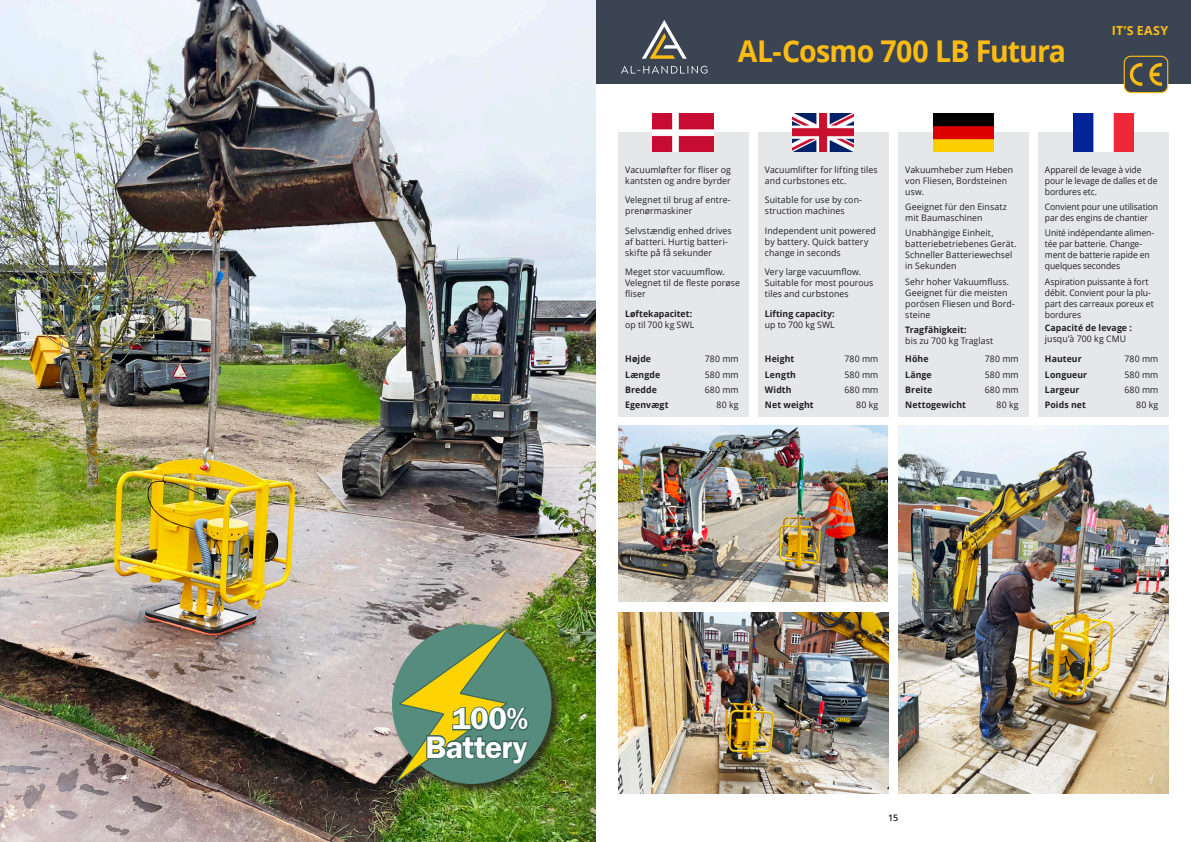
<style>
.page{position:relative;width:1191px;height:842px;background:#fff}
.page>*{position:absolute;margin:0;border:0;box-sizing:border-box;transform-origin:0 0}
.t1{font:600 31.1px "ITC Franklin Gothic Std";letter-spacing:-.015em;color:#fff}
.t2{font:600 31px "ITC Franklin Gothic Std";color:#fff}
.t3{font:700 30px "Open Sans";letter-spacing:-.03em;color:#fdbc12;scale:.95 1}
.t4{font:700 12.5px "Open Sans";letter-spacing:.03em;color:#fdbc12}
.Beskrivelse{font:9px/11px "Open Sans";letter-spacing:.01em;color:#231f20}
.Beskrivelse-2{font:9px/11px "Open Sans";letter-spacing:-.01em;color:#231f20;scale:.95 1}
.Vægt___Mål_copy{font:700 9px "Open Sans";letter-spacing:.01em;color:#231f20}
.Beskrivelse-3{font:700 9px/11px "Open Sans";letter-spacing:.005em;color:#231f20}
.Vægt___Mål_copy-2{font:9px "Open Sans";letter-spacing:.025em;color:#231f20}
.t5{font:600 9px "Open Sans";color:#231f20}
.s1{font-weight:400}
.s2{font-weight:700}
</style>
<div class="page">
<div style="left:595px;top:0;width:596px;height:84px;background:#3a4452"></div>
<svg style="left:642px;top:20px;width:44px;height:39px"></svg>
<svg style="left:621px;top:66px;width:86px;height:8px"></svg>
<div style="left:1037px;top:132px;width:131px;height:241px;background:#e6e7e9"></div>
<div style="left:898px;top:132px;width:130px;height:241px;background:#e6e7e9"></div>
<div style="left:758px;top:132px;width:130px;height:241px;background:#e6e7e9"></div>
<div style="left:618px;top:132px;width:130px;height:241px;background:#e6e7e9"></div>
<div style="left:618px;top:351px;width:130px;height:66px;background:#e6e7e9"></div>
<div style="left:758px;top:351px;width:130px;height:66px;background:#e6e7e9"></div>
<div style="left:898px;top:351px;width:130px;height:66px;background:#e6e7e9"></div>
<div style="left:1037px;top:351px;width:131px;height:66px;background:#e6e7e9"></div>
<img style="left:0;top:0;width:595px;height:842px">
<img style="left:618px;top:425px;width:269px;height:176px">
<img style="left:898px;top:425px;width:270px;height:369px">
<img style="left:618px;top:612px;width:270px;height:182px">
<div style="left:391px;top:624px;width:171px;height:171px;background:#231f20;opacity:.75"></div>
<div style="left:392px;top:624px;width:159px;height:160px;background:#558c7d;border-radius:50%"></div>
<svg style="left:392px;top:624px;width:138px;height:160px"></svg>
<div style="left:1124px;top:56px;width:43px;height:37px;background:#3a4452;border-radius:7px"></div>
<svg style="left:1129px;top:63px;width:13px;height:23px"></svg>
<svg style="left:1149px;top:63px;width:13px;height:23px"></svg>
<div style="left:1123px;top:56px;width:45px;height:37px;border:1px solid #fdbc12;border-radius:7px"></div>
<img style="left:653px;top:113px;width:60px;height:38px">
<img style="left:793px;top:113px;width:60px;height:38px">
<img style="left:933px;top:113px;width:60px;height:38px">
<img style="left:1073px;top:113px;width:60px;height:38px">
<p class="t3" style="left:738px;top:30px;width:347px">AL-Cosmo 700 LB Futura</p>
<h3 class="t4" style="left:1111px;top:22px;width:58px">IT’S EASY</h3>
<p class="Beskrivelse" style="left:625px;top:164px;width:107px">Vacuumløfter for fliser og kantsten og andre byrder</p>
<p class="Beskrivelse" style="left:625px;top:194px;width:107px">Velegnet til brug af entre&shy;prenørmaskiner</p>
<p class="Beskrivelse" style="left:625px;top:225px;width:108px">Selvstændig enhed drives af batteri. Hurtig batteri&shy;skifte på få sekunder</p>
<p class="Beskrivelse" style="left:625px;top:266px;width:116px">Meget stor vacuumflow.<br>Velegnet til de fleste porøse fliser</p>
<p class="Beskrivelse-3" style="left:625px;top:308px;width:70px">Løftekapacitet: <span class="s1">op til 700 kg SWL</span></p>
<p class="Vægt___Mål_copy" style="left:625px;top:353px;width:27px">Højde</p>
<p class="Vægt___Mål_copy-2" style="left:705px;top:353px;width:35px">780 mm</p>
<p class="Vægt___Mål_copy" style="left:625px;top:368px;width:36px">Længde</p>
<p class="Vægt___Mål_copy-2" style="left:704px;top:368px;width:35px">580 mm</p>
<p class="Vægt___Mål_copy" style="left:625px;top:383px;width:33px">Bredde</p>
<p class="Vægt___Mål_copy-2" style="left:704px;top:384px;width:36px">680 mm</p>
<p class="Vægt___Mål_copy" style="left:625px;top:399px;width:45px">Egenvægt</p>
<p class="Vægt___Mål_copy-2" style="left:716px;top:399px;width:24px">80 kg</p>
<p class="Beskrivelse" style="left:765px;top:164px;width:114px">Vacuumlifter for lifting tiles and curbstones etc.</p>
<p class="Beskrivelse" style="left:765px;top:194px;width:99px">Suitable for use by con&shy;struction machines</p>
<p class="Beskrivelse" style="left:765px;top:225px;width:112px">Independent unit powered by battery. Quick battery change in seconds</p>
<p class="Beskrivelse" style="left:765px;top:266px;width:110px">Very large vacuumflow.<br>Suitable for most pourous tiles and curbstones</p>
<p class="Beskrivelse-3" style="left:765px;top:308px;width:71px">Lifting capacity: <span class="s1">up to 700 kg SWL</span></p>
<p class="Vægt___Mål_copy" style="left:765px;top:353px;width:31px">Height</p>
<p class="Vægt___Mål_copy-2" style="left:844px;top:353px;width:35px">780 mm</p>
<p class="Vægt___Mål_copy" style="left:765px;top:368px;width:33px">Length</p>
<p class="Vægt___Mål_copy-2" style="left:844px;top:368px;width:35px">580 mm</p>
<p class="Vægt___Mål_copy" style="left:765px;top:383px;width:28px">Width</p>
<p class="Vægt___Mål_copy-2" style="left:844px;top:384px;width:36px">680 mm</p>
<p class="Vægt___Mål_copy" style="left:765px;top:399px;width:50px">Net weight</p>
<p class="Vægt___Mål_copy-2" style="left:856px;top:399px;width:24px">80 kg</p>
<p class="Beskrivelse" style="left:905px;top:164px;width:109px">Vakuumheber zum Heben von Fliesen, Bordsteinen usw.</p>
<p class="Beskrivelse" style="left:905px;top:201px;width:103px">Geeignet für den Einsatz mit Baumaschinen</p>
<p class="Beskrivelse" style="left:905px;top:227px;width:113px">Unabhängige Einheit, batteriebetriebenes Gerät.<br>Schneller Batteriewechsel in Sekunden</p>
<p class="Beskrivelse" style="left:905px;top:275px;width:111px">Sehr hoher Vakuumfluss.<br>Geeignet für die meisten porösen Fliesen und Bord&shy;steine</p>
<p class="Beskrivelse" style="left:905px;top:324px;width:89px"><span class="s2">Tragfähigkeit:<br></span>bis zu 700 kg Traglast</p>
<p class="Vægt___Mål_copy" style="left:905px;top:353px;width:25px">Höhe</p>
<p class="Vægt___Mål_copy-2" style="left:985px;top:353px;width:35px">780 mm</p>
<p class="Vægt___Mål_copy" style="left:905px;top:368px;width:28px">Länge</p>
<p class="Vægt___Mål_copy-2" style="left:984px;top:368px;width:35px">580 mm</p>
<p class="Vægt___Mål_copy" style="left:905px;top:383px;width:29px">Breite</p>
<p class="Vægt___Mål_copy-2" style="left:984px;top:384px;width:36px">680 mm</p>
<p class="Vægt___Mål_copy" style="left:905px;top:399px;width:62px">Nettogewicht</p>
<p class="Vægt___Mål_copy-2" style="left:996px;top:399px;width:24px">80 kg</p>
<p class="Beskrivelse-2" style="left:1045px;top:164px;width:120px">Appareil de levage à vide pour le levage de dalles et de bordures etc.</p>
<p class="Beskrivelse-2" style="left:1045px;top:201px;width:121px">Convient pour une utilisation par des engins de chantier</p>
<p class="Beskrivelse-2" style="left:1045px;top:227px;width:116px">Unité indépendante alimen&shy;tée par batterie. Change&shy;ment de batterie rapide en quelques secondes</p>
<p class="Beskrivelse-2" style="left:1045px;top:275px;width:116px">Aspiration puissante à fort débit. Convient pour la plu&shy;part des carreaux poreux et bordures</p>
<p class="Beskrivelse-3" style="left:1045px;top:322px;width:88px">Capacité de levage : <span class="s1">jusqu’à 700 kg CMU</span></p>
<p class="Vægt___Mål_copy" style="left:1045px;top:353px;width:38px">Hauteur</p>
<p class="Vægt___Mål_copy-2" style="left:1124px;top:353px;width:35px">780 mm</p>
<p class="Vægt___Mål_copy" style="left:1045px;top:368px;width:44px">Longueur</p>
<p class="Vægt___Mål_copy-2" style="left:1124px;top:368px;width:35px">580 mm</p>
<p class="Vægt___Mål_copy" style="left:1045px;top:383px;width:36px">Largeur</p>
<p class="Vægt___Mål_copy-2" style="left:1124px;top:384px;width:36px">680 mm</p>
<p class="Vægt___Mål_copy" style="left:1045px;top:399px;width:42px">Poids net</p>
<p class="Vægt___Mål_copy-2" style="left:1136px;top:399px;width:24px">80 kg</p>
<p class="t2" style="left:452px;top:700px;width:78px">100%</p>
<p class="t1" style="left:425px;top:728px;width:104px">Battery</p>
<p class="t5" style="left:888px;top:811px;width:12px">15</p>
</div>
